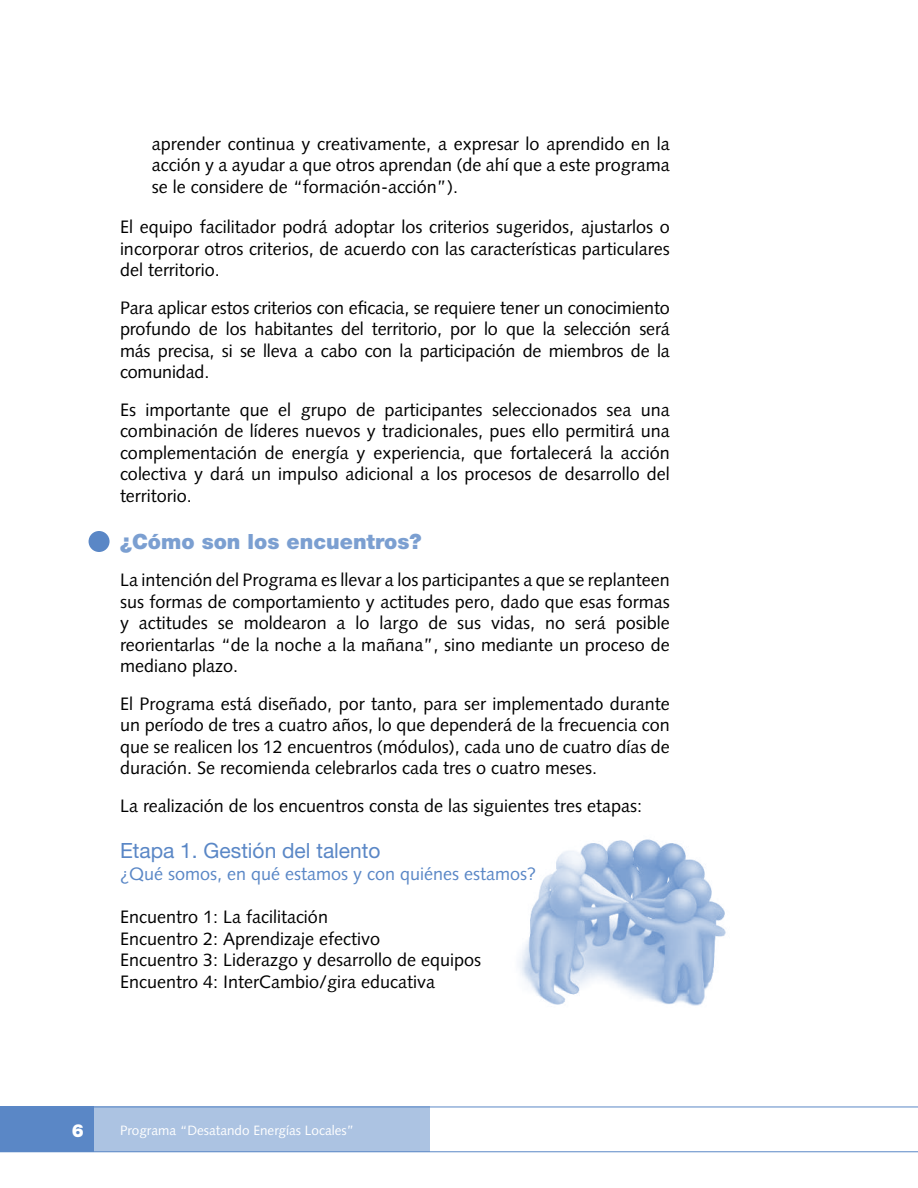
<style>
.page{position:relative;width:918px;height:1188px;background:#fff}
.page>*{position:absolute;margin:0;border:0;box-sizing:border-box;transform-origin:0 0}
.t1{font:21px "Helvetica Neue";color:#5a87c6}
.t2{font:900 21px "Helvetica Neue";color:#7b9fd1}
.t3{font:18px/21.6px "Syntax";color:#000;text-align:justify}
.t4{font:18px "Syntax";color:#5a87c6}
.t5{font:900 18px "Helvetica Neue";color:#fff}
.t6{font:13.5px "Syntax";color:#fff}
</style>
<div class="page">
<div style="left:0;top:1107px;width:256px;height:45px;background:#5a87c6"></div>
<div style="left:94px;top:1107px;width:336px;height:45px;background:#acc3e2"></div>
<hr style="left:0;top:1107px;width:918px;height:1px;background:#5a87c6">
<hr style="left:0;top:1151px;width:918px;height:1px;background:#5a87c6">
<img style="left:519px;top:839px;width:207px;height:167px">
<div style="left:89px;top:531px;width:21px;height:21px;background:#5a87c6;border-radius:50%"></div>
<p class="t3" style="left:152px;top:133px;width:520px">aprender continua y creativamente, a expresar lo aprendido en la acción y a ayudar a que otros aprendan (de ahí que a este programa se le considere de “formación-acción”).</p>
<p class="t3" style="left:120px;top:216px;width:551px">El equipo facilitador podrá adoptar los criterios sugeridos, ajustarlos o incorporar otros criterios, de acuerdo con las características particulares del territorio.</p>
<p class="t3" style="left:120px;top:297px;width:551px">Para aplicar estos criterios con eficacia, se requiere tener un conocimiento profundo de los habitantes del territorio, por lo que la selección será más precisa, si se lleva a cabo con la participación de miembros de la comunidad.</p>
<p class="t3" style="left:120px;top:399px;width:551px">Es importante que el grupo de participantes seleccionados sea una combinación de líderes nuevos y tradicionales, pues ello permitirá una complementación de energía y experiencia, que fortalecerá la acción colectiva y dará un impulso adicional a los procesos de desarrollo del territorio.</p>
<p class="t2" style="left:120px;top:529px;width:303px">¿Cómo son los encuentros?</p>
<p class="t3" style="left:120px;top:569px;width:551px">La intención del Programa es llevar a los participantes a que se replanteen sus formas de comportamiento y actitudes pero, dado que esas formas y actitudes se moldearon a lo largo de sus vidas, no será posible reorientarlas “de la noche a la mañana”, sino mediante un proceso de mediano plazo.</p>
<p class="t3" style="left:120px;top:693px;width:551px">El Programa está diseñado, por tanto, para ser implementado durante un período de tres a cuatro años, lo que dependerá de la frecuencia con que se realicen los 12 encuentros (módulos), cada uno de cuatro días de duración. Se recomienda celebrarlos cada tres o cuatro meses.</p>
<p class="t3" style="left:120px;top:795px;width:524px">La realización de los encuentros consta de las siguientes tres etapas:</p>
<p class="t1" style="left:120px;top:838px;width:262px">Etapa 1. Gestión del talento</p>
<p class="t4" style="left:120px;top:863px;width:418px">¿Qué somos, en qué estamos y con quiénes estamos?</p>
<p class="t3" style="left:120px;top:906px;width:363px;text-align:left">Encuentro 1: La facilitación<br>Encuentro 2: Aprendizaje efectivo<br>Encuentro 3: Liderazgo y desarrollo de equipos Encuentro 4: InterCambio/gira educativa</p>
<p class="t5" style="left:72px;top:1120px;width:14px">6</p>
<p class="t6" style="left:120px;top:1123px;width:236px">Programa “Desatando Energías Locales”</p>
</div>
